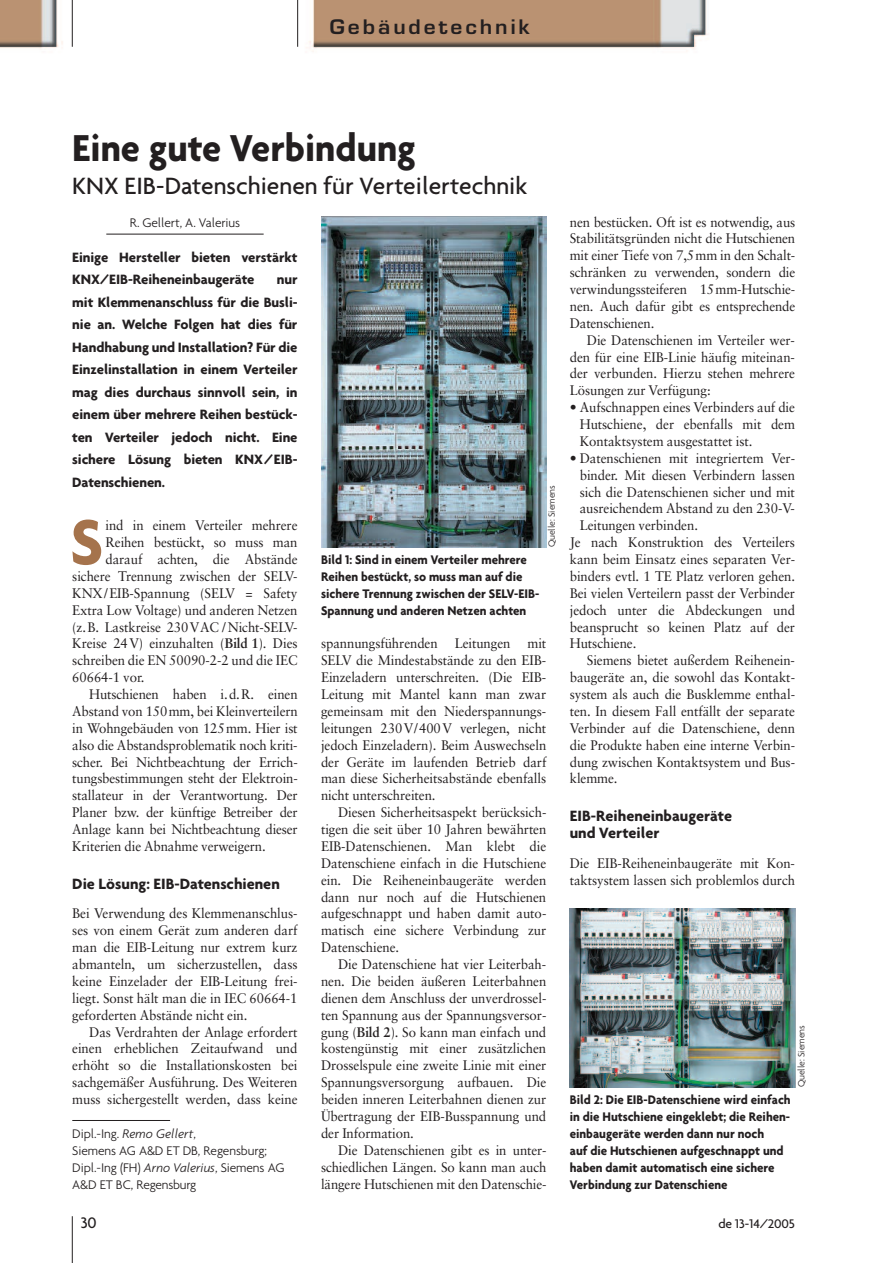
<style>
.page{position:relative;width:893px;height:1263px;background:#fff}
.page>*{position:absolute;margin:0;border:0;box-sizing:border-box;transform-origin:0 0}
.t1{font:700 68.1px "Agenda";color:#a5734c;scale:.95 1}
.t2{font:700 40.5px "Agenda";color:#231f20;scale:.95 1}
.t3{font:500 25.5px "Agenda";color:#231f20}
.t4{font:600 19.5px "Eurostile";letter-spacing:.14em;color:#231f20;scale:1.07 1}
.t5{font:500 16.5px "Agenda";color:#231f20}
.t6{font:700 16.2px/16.8px "Agenda";color:#231f20}
.t7{font:700 14.7px/22.5px "Agenda";letter-spacing:-.005em;color:#231f20}
.t8{font:13.8px/16.8px "Sabon";letter-spacing:-.005em;color:#231f20;text-align:justify;scale:.95 1}
.t9{font:13.8px/17px "Sabon";letter-spacing:-.005em;color:#231f20;text-align:justify}
.t10{font:700 13.5px/16.8px "Agenda";color:#231f20;scale:.95 1}
.t11{font:300 13.5px/17px "Agenda";letter-spacing:-.005em;color:#231f20}
.t12{font:500 13.5px "Agenda";letter-spacing:-.01em;color:#231f20}
.t13{font:300 9.75px "Agenda";letter-spacing:-.005em;color:#231f20}
.s1{font-weight:700}
.s2{font-style:italic}
</style>
<div class="page">
<img style="left:0;top:0;width:708px;height:52px">
<hr style="left:72px;top:0;width:1px;height:47px;background:#231f20">
<hr style="left:297px;top:0;width:1px;height:47px;background:#231f20">
<hr style="left:72px;top:1216px;width:1px;height:47px;background:#231f20">
<hr style="left:106px;top:234px;width:158px;height:1px;background:#231f20">
<hr style="left:72px;top:1120px;width:98px;height:1px;background:#231f20">
<img style="left:321px;top:216px;width:225px;height:331px">
<img style="left:570px;top:908px;width:225px;height:179px">
<h3 class="t4" style="left:330px;top:19px;width:188px">Gebäudetechnik</h3>
<h2 class="t2" style="left:72px;top:123px;width:363px">Eine gute Verbindung</h2>
<h3 class="t3" style="left:72px;top:170px;width:456px">KNX EIB-Datenschienen für Verteilertechnik</h3>
<p class="t11" style="left:130px;top:213px;width:112px">R. Gellert, A. Valerius</p>
<p class="t7" style="left:72px;top:245px;width:227px">Einige Hersteller bieten verstärkt<br>KNX/EIB-Reiheneinbaugeräte</p>
<p class="t7" style="left:72px;top:268px;width:227px;text-align:justify;text-indent:204px">nur mit Klemmenanschluss für die Busli&shy;nie an. Welche Folgen hat dies für Handhabung und Installation? Für die Einzelinstallation in einem Verteiler mag dies durchaus sinnvoll sein, in einem über mehrere Reihen bestück&shy;ten Verteiler jedoch nicht. Eine sichere Lösung bieten KNX/EIB-Datenschienen.</p>
<h1 class="t1" style="left:71px;top:501px;width:36px">S</h1>
<p class="t8" style="left:105px;top:518px;width:204px">ind in einem Verteiler mehrere</p>
<p class="t8" style="left:105px;top:535px;width:204px">Reihen bestückt, so muss man</p>
<p class="t8" style="left:105px;top:552px;width:204px">darauf achten, die Abstände</p>
<p class="t8" style="left:72px;top:569px;width:239px">sichere Trennung zwischen der SELV-</p>
<p class="t8" style="left:72px;top:586px;width:239px">KNX/EIB-Spannung (SELV = Safety</p>
<p class="t8" style="left:72px;top:603px;width:239px">Extra Low Voltage) und anderen Netzen</p>
<p class="t8" style="left:72px;top:619px;width:239px">(z.B. Lastkreise 230VAC / Nicht-SELV-</p>
<p class="t8" style="left:72px;top:636px;width:239px">Kreise 24V) einzuhalten (<span class="s1">Bild 1</span>). Dies</p>
<p class="t8" style="left:72px;top:653px;width:239px">schreiben die EN 50090-2-2 und die IEC</p>
<p class="t8" style="left:72px;top:670px;width:77px">60664-1 vor.</p>
<p class="t8" style="left:89px;top:687px;width:221px">Hutschienen haben i.d.R. einen</p>
<p class="t8" style="left:72px;top:704px;width:239px">Abstand von 150mm, bei Kleinverteilern</p>
<p class="t8" style="left:72px;top:721px;width:239px">in Wohngebäuden von 125mm. Hier ist</p>
<p class="t8" style="left:72px;top:738px;width:239px">also die Abstandsproblematik noch kriti-</p>
<p class="t8" style="left:72px;top:754px;width:239px">scher. Bei Nichtbeachtung der Errich-</p>
<p class="t8" style="left:72px;top:771px;width:239px">tungsbestimmungen steht der Elektroin-</p>
<p class="t8" style="left:72px;top:788px;width:239px">stallateur in der Verantwortung. Der</p>
<p class="t8" style="left:72px;top:805px;width:239px">Planer bzw. der künftige Betreiber der</p>
<p class="t8" style="left:72px;top:822px;width:239px">Anlage kann bei Nichtbeachtung dieser</p>
<p class="t8" style="left:72px;top:839px;width:205px">Kriterien die Abnahme verweigern.</p>
<p class="t6" style="left:72px;top:875px;width:209px">Die Lösung: EIB-Datenschienen</p>
<p class="t8" style="left:72px;top:906px;width:239px">Bei Verwendung des Klemmenanschlus&shy;ses von einem Gerät zum anderen darf man die EIB-Leitung nur extrem kurz abmanteln, um sicherzustellen, dass keine Einzelader der EIB-Leitung frei&shy;liegt. Sonst hält man die in IEC 60664-1 geforderten Abstände nicht ein.</p>
<p class="t8" style="left:72px;top:1024px;width:239px;text-indent:17px">Das Verdrahten der Anlage erfordert einen erheblichen Zeitaufwand und erhöht so die Installationskosten bei sachgemäßer Ausführung. Des Weiteren muss sichergestellt werden, dass keine</p>
<p class="t11" style="left:72px;top:1125px;width:214px">Dipl.-Ing. <span class="s2">Remo Gellert</span>,<br>Siemens AG A&amp;D ET DB, Regensburg;<br>Dipl.-Ing (FH) <span class="s2">Arno Valerius</span>, Siemens AG<br>A&amp;D ET BC, Regensburg</p>
<p class="t10" style="left:321px;top:551px;width:231px">Bild 1: Sind in einem Verteiler mehrere Reihen bestückt, so muss man auf die sichere Trennung zwischen der SELV-EIB-Spannung und anderen Netzen achten</p>
<p class="t13" style="left:546px;top:547px;width:64px;rotate:-90deg">Quelle: Siemens</p>
<p class="t8" style="left:321px;top:636px;width:239px">spannungsführenden Leitungen mit SELV die Mindestabstände zu den EIB-Einzeladern unterschreiten. (Die EIB-Leitung mit Mantel kann man zwar gemeinsam mit den Niederspannungs&shy;leitungen 230V/400V verlegen, nicht jedoch Einzeladern). Beim Auswechseln der Geräte im laufenden Betrieb darf man diese Sicherheitsabstände ebenfalls nicht unterschreiten.</p>
<p class="t8" style="left:321px;top:805px;width:239px;text-indent:17px">Diesen Sicherheitsaspekt berücksich&shy;tigen die seit über 10 Jahren bewährten EIB-Datenschienen. Man klebt die Datenschiene einfach in die Hutschiene ein. Die Reiheneinbaugeräte werden dann nur noch auf die Hutschienen aufgeschnappt und haben damit auto&shy;matisch eine sichere Verbindung zur Datenschiene.</p>
<p class="t8" style="left:321px;top:957px;width:239px;text-indent:17px">Die Datenschiene hat vier Leiterbah&shy;nen. Die beiden äußeren Leiterbahnen dienen dem Anschluss der unverdrossel&shy;ten Spannung aus der Spannungsversor&shy;gung (<span class="s1">Bild 2</span>). So kann man einfach und kostengünstig mit einer zusätzlichen Drosselspule eine zweite Linie mit einer Spannungsversorgung aufbauen. Die beiden inneren Leiterbahnen dienen zur Übertragung der EIB-Busspannung und der Information.</p>
<p class="t8" style="left:321px;top:1142px;width:239px;text-indent:17px">Die Datenschienen gibt es in unter&shy;schiedlichen Längen. So kann man auch längere Hutschienen mit den Datenschie-</p>
<p class="t8" style="left:570px;top:214px;width:239px">nen bestücken. Oft ist es notwendig, aus Stabilitätsgründen nicht die Hutschienen mit einer Tiefe von 7,5mm in den Schalt&shy;schränken zu verwenden, sondern die verwindungssteiferen 15mm-Hutschie&shy;nen. Auch dafür gibt es entsprechende Datenschienen.</p>
<p class="t8" style="left:570px;top:333px;width:239px;text-indent:17px">Die Datenschienen im Verteiler wer&shy;den für eine EIB-Linie häufig miteinan&shy;der verbunden. Hierzu stehen mehrere Lösungen zur Verfügung:</p>
<p class="t9" style="left:580px;top:400px;width:217px;text-indent:-10px">• Aufschnappen eines Verbinders auf die Hutschiene, der ebenfalls mit dem Kontaktsystem ausgestattet ist.</p>
<p class="t9" style="left:570px;top:451px;width:227px">• Datenschienen mit integriertem Ver-</p>
<p class="t8" style="left:580px;top:468px;width:228px">binder. Mit diesen Verbindern lassen</p>
<p class="t8" style="left:580px;top:484px;width:228px">sich die Datenschienen sicher und mit</p>
<p class="t8" style="left:580px;top:501px;width:228px">ausreichendem Abstand zu den 230-V-</p>
<p class="t8" style="left:580px;top:518px;width:126px">Leitungen verbinden.</p>
<p class="t8" style="left:570px;top:535px;width:239px">Je nach Konstruktion des Verteilers</p>
<p class="t8" style="left:570px;top:552px;width:239px">kann beim Einsatz eines separaten Ver-</p>
<p class="t8" style="left:570px;top:569px;width:239px">binders evtl. 1 TE Platz verloren gehen.</p>
<p class="t8" style="left:570px;top:586px;width:239px">Bei vielen Verteilern passt der Verbinder</p>
<p class="t8" style="left:570px;top:603px;width:239px">jedoch unter die Abdeckungen und</p>
<p class="t8" style="left:570px;top:619px;width:239px">beansprucht so keinen Platz auf der</p>
<p class="t8" style="left:570px;top:636px;width:72px">Hutschiene.</p>
<p class="t8" style="left:587px;top:653px;width:221px">Siemens bietet außerdem Reihenein-</p>
<p class="t8" style="left:570px;top:670px;width:239px">baugeräte an, die sowohl das Kontakt-</p>
<p class="t8" style="left:570px;top:687px;width:239px">system als auch die Busklemme enthal-</p>
<p class="t8" style="left:570px;top:704px;width:238px">ten. In diesem Fall entfällt der separate</p>
<p class="t8" style="left:570px;top:721px;width:239px">Verbinder auf die Datenschiene, denn</p>
<p class="t8" style="left:570px;top:738px;width:239px">die Produkte haben eine interne Verbin-</p>
<p class="t8" style="left:570px;top:754px;width:239px">dung zwischen Kontaktsystem und Bus-</p>
<p class="t8" style="left:570px;top:771px;width:52px">klemme.</p>
<p class="t6" style="left:570px;top:807px;width:164px">EIB-Reiheneinbaugeräte und Verteiler</p>
<p class="t8" style="left:570px;top:856px;width:239px">Die EIB-Reiheneinbaugeräte mit Kon&shy;taktsystem lassen sich problemlos durch</p>
<p class="t13" style="left:796px;top:1087px;width:64px;rotate:-90deg">Quelle: Siemens</p>
<p class="t10" style="left:570px;top:1091px;width:234px">Bild 2: Die EIB-Datenschiene wird einfach in die Hutschiene eingeklebt; die Reihen&shy;einbaugeräte werden dann nur noch<br>auf die Hutschienen aufgeschnappt und haben damit automatisch eine sichere Verbindung zur Datenschiene</p>
<p class="t5" style="left:81px;top:1213px;width:17px">30</p>
<p class="t12" style="left:718px;top:1215px;width:78px">de 13-14/2005</p>
</div>
